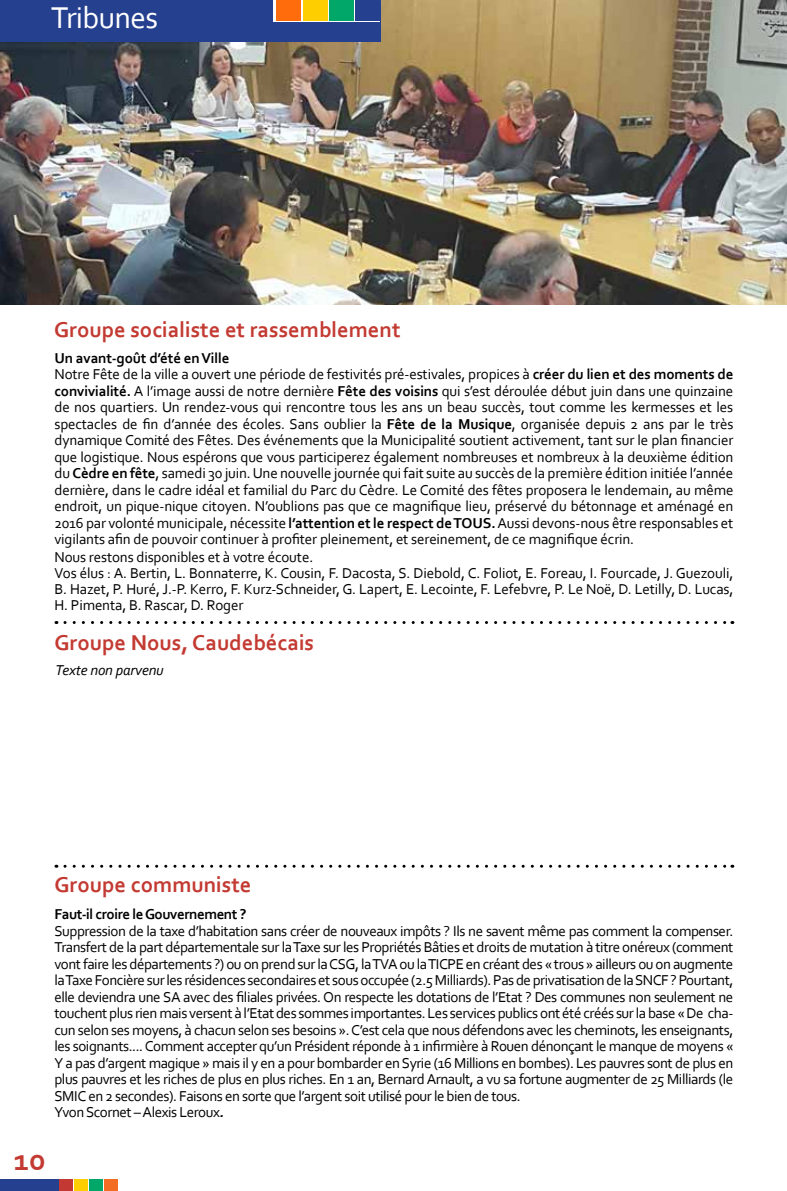
<style>
.page{position:relative;width:787px;height:1191px;background:#fff}
.page>*{position:absolute;margin:0;border:0;box-sizing:border-box;transform-origin:0 0}
.t1{font:31.5px "Corbel";letter-spacing:-.02em;color:#fff}
.t2{font:700 31.5px "Corbel";color:#c33a32}
.t3{font:700 22.5px "Corbel";color:#c33a32}
.t4{font:15px/16.5px "Corbel";letter-spacing:-.01em;color:#000}
.t5{font:15px/16.5px "Corbel";letter-spacing:-.03em;color:#000}
.t6{font:700 15px "Corbel";letter-spacing:-.03em;color:#000}
.t7{font:italic 15px "Corbel";letter-spacing:-.01em;color:#000}
.s1{font-weight:700}
.s2{font-weight:700;font-style:italic}
</style>
<div class="page">
<img style="left:0;top:0;width:787px;height:305px">
<div style="left:0;top:0;width:380px;height:42px;background:#25408f"></div>
<svg style="left:273px;top:0;width:107px;height:22px"></svg>
<div style="left:276px;top:0;width:24px;height:20px;background:#ff6c0c"></div>
<div style="left:330px;top:0;width:24px;height:20px;background:#00a768"></div>
<div style="left:303px;top:0;width:24px;height:20px;background:#ffce00"></div>
<div style="left:356px;top:0;width:24px;height:20px;background:#25408f"></div>
<div style="left:0;top:1179px;width:58px;height:12px;background:#25408f"></div>
<div style="left:59px;top:1179px;width:14px;height:12px;background:#c33832"></div>
<div style="left:89px;top:1179px;width:14px;height:12px;background:#00a768"></div>
<div style="left:74px;top:1179px;width:14px;height:12px;background:#ffce00"></div>
<div style="left:104px;top:1179px;width:14px;height:12px;background:#f36c24"></div>
<svg style="left:65px;top:621px;width:668px;height:3px"></svg>
<svg style="left:65px;top:864px;width:668px;height:3px"></svg>
<h1 class="t1" style="left:51px;top:-2px;width:109px">Tribunes</h1>
<h2 class="t3" style="left:54px;top:316px;width:348px">Groupe socialiste et rassemblement</h2>
<p class="t4" style="left:54px;top:349px;width:680px"><span class="s1">Un avant-goût d’été en Ville<br></span>Notre Fête de la ville a ouvert une période de festivités pré-estivales, propices à <span class="s1">créer du lien et des moments de convivialité.</span> A l’image aussi de notre dernière <span class="s1">Fête des voisins</span> qui s’est déroulée début juin dans une quinzaine de nos quartiers. Un rendez-vous qui rencontre tous les ans un beau succès, tout comme les kermesses et les spectacles de fin d’année des écoles. Sans oublier la <span class="s1">Fête de la Musique</span>, organisée depuis 2 ans par le très dynamique Comité des Fêtes. Des événements que la Municipalité soutient activement, tant sur le plan financier que logistique. Nous espérons que vous participerez également nombreuses et nombreux à la deuxième édition du <span class="s1">Cèdre en fête</span>, samedi 30 juin. Une nouvelle journée qui fait suite au succès de la première édition initiée l’année dernière, dans le cadre idéal et familial du Parc du Cèdre. Le Comité des fêtes proposera le lendemain, au même endroit, un pique-nique citoyen. N’oublions pas que ce magnifique lieu, préservé du bétonnage et aménagé en 2016 par volonté municipale, nécessite <span class="s1">l’attention et le respect de TOUS.</span> Aussi devons-nous être responsables et vigilants afin de pouvoir continuer à profiter pleinement, et sereinement, de ce magnifique écrin.</p>
<p class="t4" style="left:54px;top:549px;width:680px;line-height:15.8px">Nous restons disponibles et à votre écoute.<br>Vos élus : A. Bertin, L. Bonnaterre, K. Cousin, F. Dacosta, S. Diebold, C. Foliot, E. Foreau, I. Fourcade, J. Guezouli, B. Hazet, P. Huré, J.-P. Kerro, F. Kurz-Schneider, G. Lapert, E. Lecointe, F. Lefebvre, P. Le Noë, D. Letilly, D. Lucas, H. Pimenta, B. Rascar, D. Roger</p>
<h2 class="t3" style="left:54px;top:628px;width:261px">Groupe Nous, Caudebécais</h2>
<p class="t7" style="left:55px;top:660px;width:110px">Texte non parvenu</p>
<h2 class="t3" style="left:54px;top:870px;width:198px">Groupe communiste</h2>
<p class="t6" style="left:54px;top:905px;width:193px">Faut-il croire le Gouvernement ?</p>
<p class="t5" style="left:54px;top:922px;width:680px">Suppression de la taxe d’habitation sans créer de nouveaux impôts ? Ils ne savent même pas comment la compenser.<br>Transfert de la part départementale sur la Taxe sur les Propriétés Bâties et droits de mutation à titre onéreux (comment vont faire les départements ?) ou on prend sur la CSG, la TVA ou la TICPE en créant des « trous » ailleurs ou on augmente la Taxe Foncière sur les résidences secondaires et sous occupée (2.5 Milliards). Pas de privatisation de la SNCF ? Pourtant, elle deviendra une SA avec des filiales privées. On respecte les dotations de l’Etat ? Des communes non seulement ne touchent plus rien mais versent à l’Etat des sommes importantes. Les services publics ont été créés sur la base « De cha&shy;cun selon ses moyens, à chacun selon ses besoins ». C’est cela que nous défendons avec les cheminots, les enseignants, les soignants.... Comment accepter qu’un Président réponde à 1 infirmière à Rouen dénonçant le manque de moyens « Y a pas d’argent magique » mais il y en a pour bombarder en Syrie (16 Millions en bombes). Les pauvres sont de plus en plus pauvres et les riches de plus en plus riches. En 1 an, Bernard Arnault, a vu sa fortune augmenter de 25 Milliards (le SMIC en 2 secondes). Faisons en sorte que l’argent soit utilisé pour le bien de tous.<br>Yvon Scornet – Alexis Leroux<span class="s2">.</span></p>
<h1 class="t2" style="left:14px;top:1140px;width:33px">10</h1>
</div>
